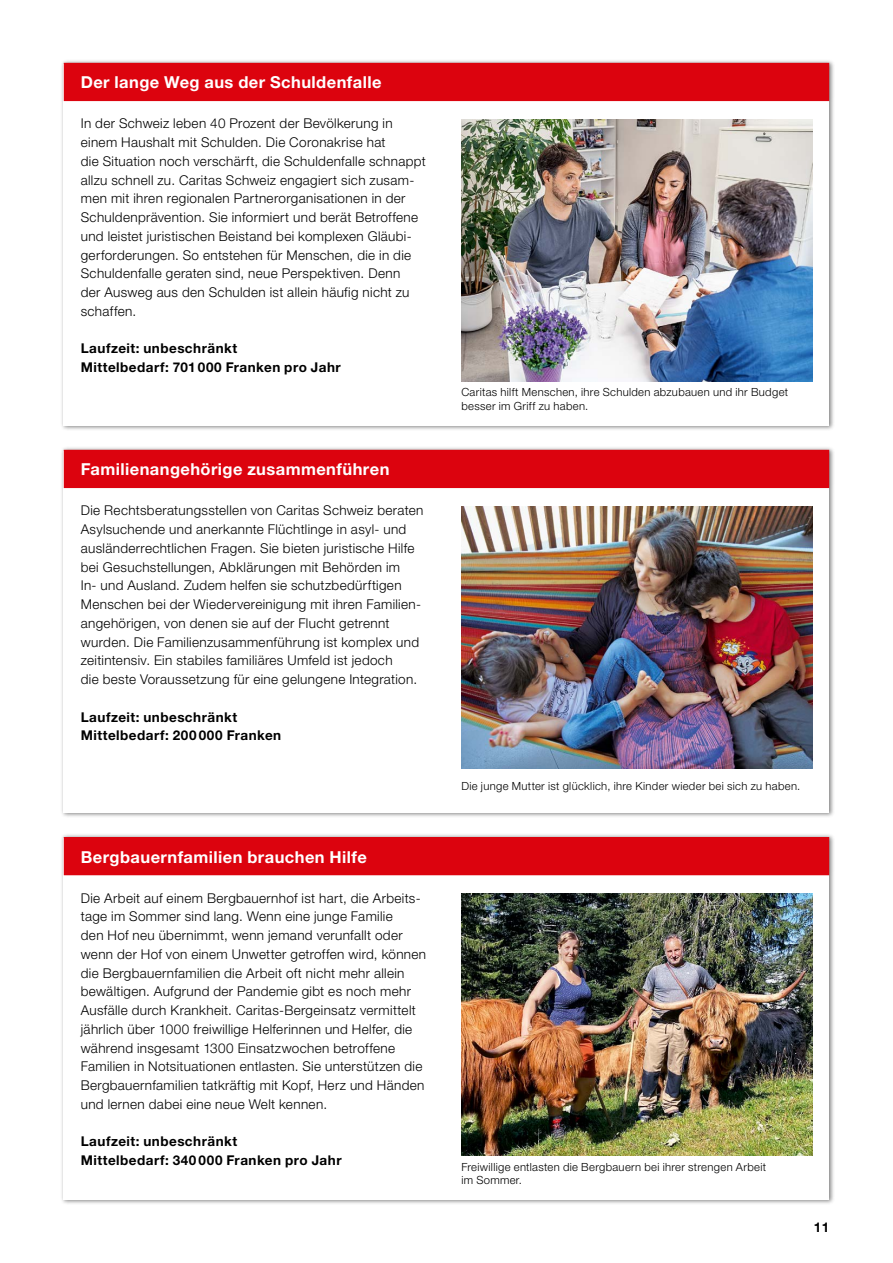
<style>
.page{position:relative;width:893px;height:1263px;background:#fff}
.page>*{position:absolute;margin:0;border:0;box-sizing:border-box;transform-origin:0 0}
.t1{font:700 16.5px "Helvetica Neue LT Std";letter-spacing:.025em;color:#fff}
.t2{font:300 13.5px/18.8px "Helvetica Neue LT Std";letter-spacing:.025em;color:#000}
.t3{font:700 13.5px/18.8px "Helvetica Neue LT Std";letter-spacing:.035em;color:#000}
.t4{font:300 11.25px/13.5px "Helvetica Neue LT Std";letter-spacing:.03em;color:#000}
</style>
<div class="page">
<hr style="left:0;top:305px;width:1px;height:235px;background:#000">
<div style="left:60px;top:446px;width:775px;height:372px;background:#000;opacity:.5"></div>
<div style="left:64px;top:451px;width:765px;height:361px;background:#fff"></div>
<div style="left:64px;top:450px;width:765px;height:38px;background:#dc030e"></div>
<div style="left:60px;top:833px;width:775px;height:372px;background:#000;opacity:.5"></div>
<div style="left:64px;top:838px;width:765px;height:361px;background:#fff"></div>
<div style="left:64px;top:837px;width:765px;height:38px;background:#dc030e"></div>
<div style="left:60px;top:59px;width:775px;height:372px;background:#000;opacity:.5"></div>
<div style="left:64px;top:64px;width:765px;height:361px;background:#fff"></div>
<div style="left:64px;top:63px;width:765px;height:38px;background:#dc030e"></div>
<img style="left:461px;top:507px;width:351px;height:261px">
<img style="left:461px;top:894px;width:351px;height:261px">
<img style="left:461px;top:119px;width:351px;height:262px">
<p class="t1" style="left:81px;top:72px;width:302px">Der lange Weg aus der Schuldenfalle</p>
<p class="t2" style="left:81px;top:114px;width:347px">In der Schweiz leben 40 Prozent der Bevölkerung in einem Haushalt mit Schulden. Die Coronakrise hat<br>die Situation noch verschärft, die Schuldenfalle schnappt allzu schnell zu. Caritas Schweiz engagiert sich zusam&shy;men mit ihren regionalen Partnerorganisationen in der Schuldenprävention. Sie informiert und berät Betroffene und leistet juristischen Beistand bei komplexen Gläubi&shy;gerforderungen. So entstehen für Menschen, die in die Schuldenfalle geraten sind, neue Perspektiven. Denn<br>der Ausweg aus den Schulden ist allein häufig nicht zu schaffen.</p>
<p class="t3" style="left:81px;top:339px;width:262px">Laufzeit: unbeschränkt<br>Mittelbedarf: 701 000 Franken pro Jahr</p>
<p class="t1" style="left:81px;top:459px;width:310px">Familienangehörige zusammenführen</p>
<p class="t2" style="left:81px;top:501px;width:344px">Die Rechtsberatungsstellen von Caritas Schweiz beraten Asylsuchende und anerkannte Flüchtlinge in asyl- und ausländerrechtlichen Fragen. Sie bieten juristische Hilfe bei Gesuchstellungen, Abklärungen mit Behörden im<br>In- und Ausland. Zudem helfen sie schutzbedürftigen Menschen bei der Wiedervereinigung mit ihren Familien&shy;angehörigen, von denen sie auf der Flucht getrennt wurden. Die Familienzusammenführung ist komplex und zeitintensiv. Ein stabiles familiäres Umfeld ist jedoch<br>die beste Voraussetzung für eine gelungene Integration.</p>
<p class="t3" style="left:81px;top:707px;width:202px">Laufzeit: unbeschränkt<br>Mittelbedarf: 200 000 Franken</p>
<p class="t1" style="left:81px;top:846px;width:288px">Bergbauernfamilien brauchen Hilfe</p>
<p class="t2" style="left:81px;top:888px;width:347px">Die Arbeit auf einem Bergbauernhof ist hart, die Arbeits&shy;tage im Sommer sind lang. Wenn eine junge Familie<br>den Hof neu übernimmt, wenn jemand verunfallt oder wenn der Hof von einem Unwetter getroffen wird, können die Bergbauernfamilien die Arbeit oft nicht mehr allein bewältigen. Aufgrund der Pandemie gibt es noch mehr Ausfälle durch Krankheit. Caritas-Bergeinsatz vermittelt jährlich über 1000 freiwillige Helferinnen und Helfer, die während insgesamt 1300 Einsatzwochen betroffene Familien in Notsituationen entlasten. Sie unterstützen die Bergbauernfamilien tatkräftig mit Kopf, Herz und Händen und lernen dabei eine neue Welt kennen.</p>
<p class="t3" style="left:81px;top:1132px;width:262px">Laufzeit: unbeschränkt<br>Mittelbedarf: 340 000 Franken pro Jahr</p>
<p class="t4" style="left:461px;top:385px;width:328px">Caritas hilft Menschen, ihre Schulden abzubauen und ihr Budget besser im Griff zu haben.</p>
<p class="t4" style="left:461px;top:779px;width:340px">Die junge Mutter ist glücklich, ihre Kinder wieder bei sich zu haben.</p>
<p class="t4" style="left:461px;top:1160px;width:306px">Freiwillige entlasten die Bergbauern bei ihrer strengen Arbeit im Sommer.</p>
<p class="t3" style="left:814px;top:1218px;width:17px">11</p>
</div>
